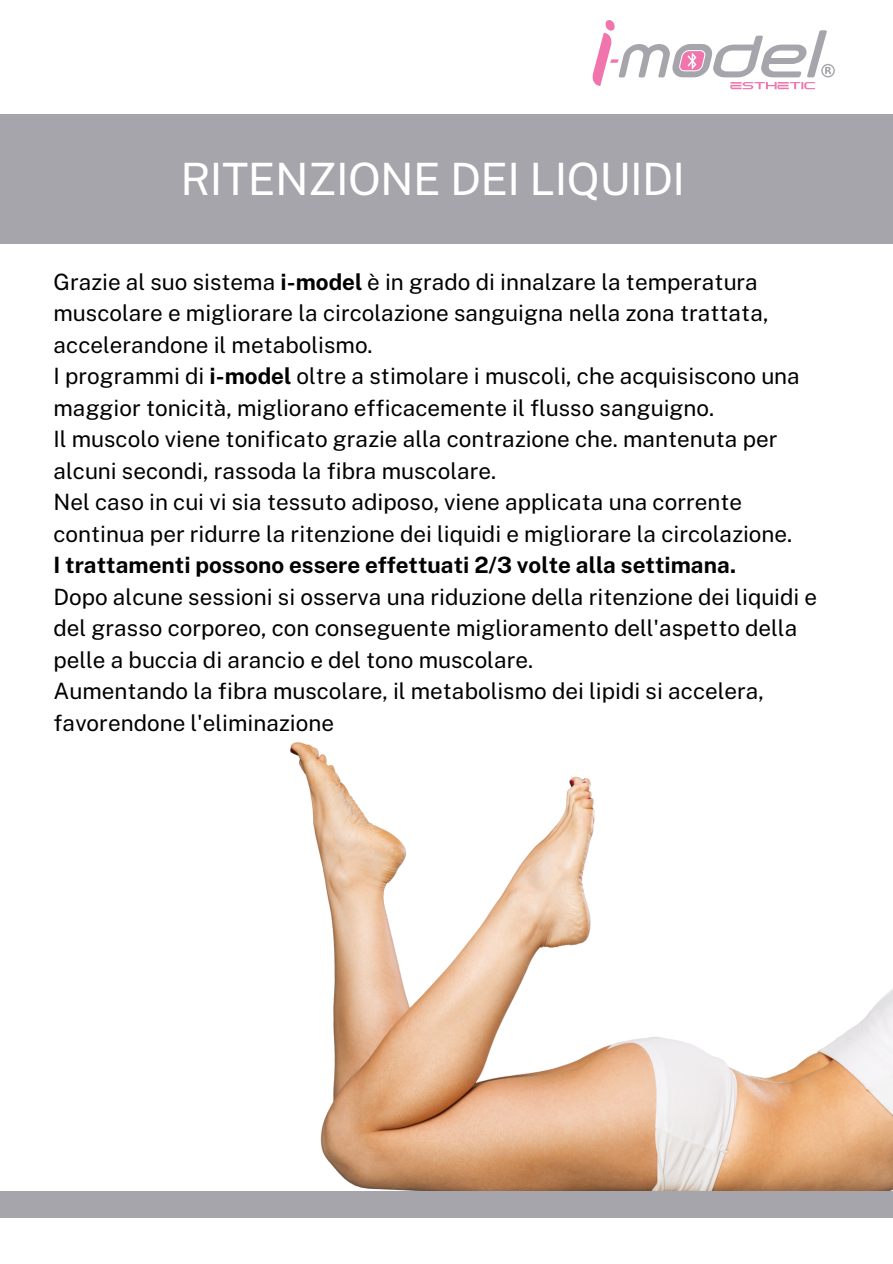
<style>
.page{position:relative;width:893px;height:1264px;background:#fff}
.page>*{position:absolute;margin:0;border:0;box-sizing:border-box;transform-origin:0 0}
.t1{font:44.55px "Public Sans";letter-spacing:-.01em;color:#fff}
.t2{font:22.5px/31.5px "Public Sans";color:#000}
.t3{font:700 22.5px "Public Sans";color:#000}
.s1{font-weight:700}
</style>
<div class="page">
<svg style="left:592px;top:20px;width:242px;height:69px"></svg>
<div style="left:0;top:114px;width:892px;height:129px;background:#a6a5ac"></div>
<img style="left:290px;top:742px;width:602px;height:448px">
<div style="left:0;top:1190px;width:892px;height:27px;background:#a6a5ac"></div>
<h1 class="t1" style="left:180px;top:152px;width:506px">RITENZIONE DEI LIQUIDI</h1>
<p class="t2" style="left:53px;top:266px;width:747px">Grazie al suo sistema <span class="s1">i-model</span> è in grado di innalzare la temperatura muscolare e migliorare la circolazione sanguigna nella zona trattata, accelerandone il metabolismo.<br>I programmi di <span class="s1">i-model</span> oltre a stimolare i muscoli, che acquisiscono una maggior tonicità, migliorano efficacemente il flusso sanguigno.<br>Il muscolo viene tonificato grazie alla contrazione che. mantenuta per alcuni secondi, rassoda la fibra muscolare.<br>Nel caso in cui vi sia tessuto adiposo, viene applicata una corrente continua per ridurre la ritenzione dei liquidi e migliorare la circolazione.</p>
<p class="t3" style="left:53px;top:552px;width:684px">I trattamenti possono essere effettuati 2/3 volte alla settimana.</p>
<p class="t2" style="left:53px;top:580px;width:765px">Dopo alcune sessioni si osserva una riduzione della ritenzione dei liquidi e del grasso corporeo, con conseguente miglioramento dell'aspetto della pelle a buccia di arancio e del tono muscolare.<br>Aumentando la fibra muscolare, il metabolismo dei lipidi si accelera, favorendone l'eliminazione</p>
</div>
